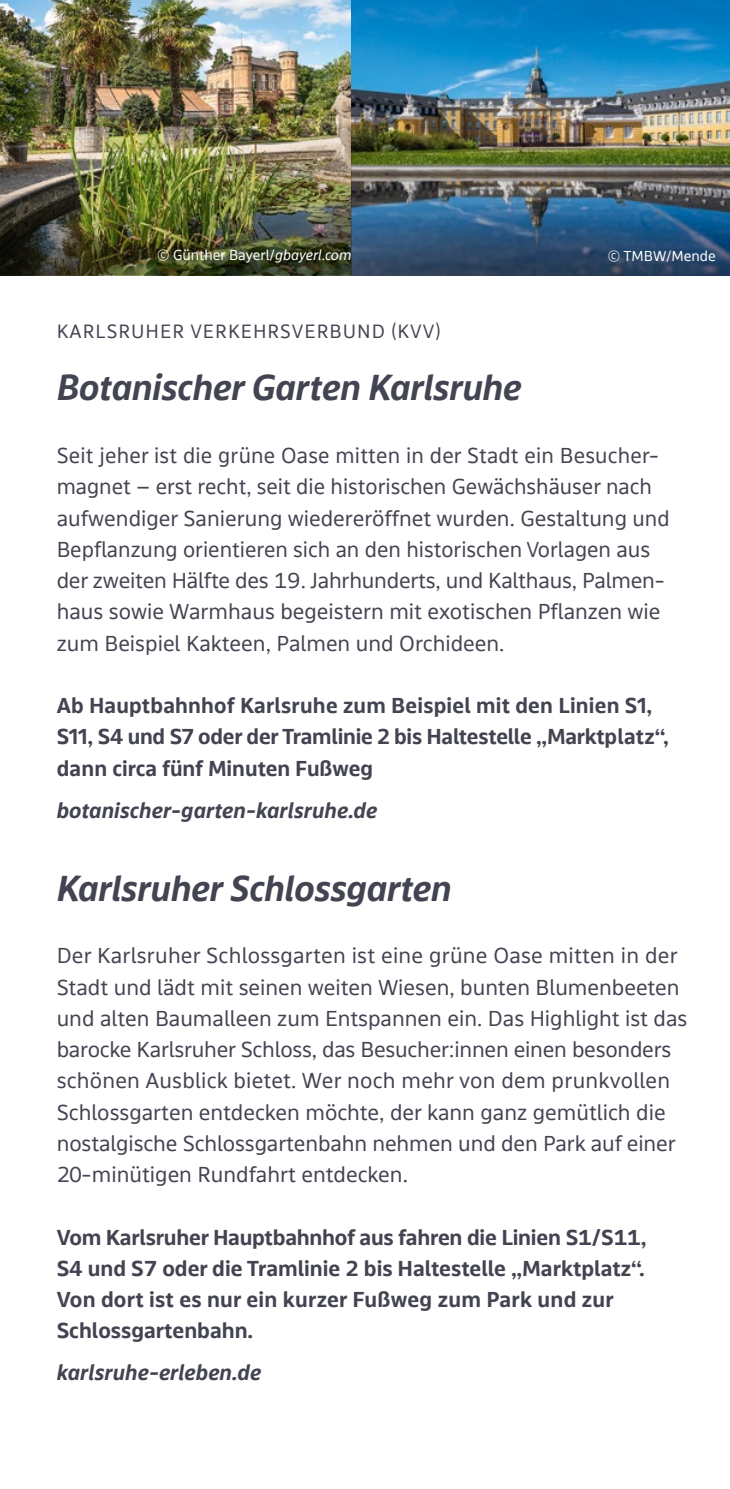
<style>
.page{position:relative;width:730px;height:1489px;background:#fff}
.page>*{position:absolute;margin:0;border:0;box-sizing:border-box;transform-origin:0 0}
.t1{font:italic 700 37.5px "bwegt Display";color:#434451}
.t2{font:22.5px/31.2px "bwegt Text";color:#434451}
.t3{font:700 22.5px/31.2px "bwegt Text";color:#434451}
.t4{font:italic 700 22.5px "bwegt Text";letter-spacing:.005em;color:#434451}
.t5{font:20px "bwegt Text";letter-spacing:.05em;color:#434451}
.t6{font:15px "bwegt Text";color:#fff}
.s1{font-family:"bwegt Text Italic g"}
</style>
<div class="page">
<img style="left:0;top:0;width:730px;height:275px">
<img style="left:0;top:0;width:351px;height:274px">
<p class="t6" style="left:157px;top:246px;width:196px">© Günther Bayerl/<span class="s1">gbayerl.com</span></p>
<p class="t6" style="left:608px;top:247px;width:109px">© TMBW/Mende</p>
<h2 class="t5" style="left:57px;top:320px;width:385px">KARLSRUHER VERKEHRSVERBUND (KVV)</h2>
<h3 class="t1" style="left:57px;top:366px;width:466px">Botanischer Garten Karlsruhe</h3>
<p class="t2" style="left:57px;top:440px;width:614px">Seit jeher ist die grüne Oase mitten in der Stadt ein Besucher&shy;magnet – erst recht, seit die historischen Gewächshäuser nach aufwendiger Sanierung wiedereröffnet wurden. Gestaltung und Bepflanzung orientieren sich an den historischen Vorlagen aus der zweiten Hälfte des 19. Jahrhunderts, und Kalthaus, Palmen&shy;haus sowie Warmhaus begeistern mit exotischen Pflanzen wie zum Beispiel Kakteen, Palmen und Orchideen.</p>
<p class="t3" style="left:57px;top:690px;width:614px">Ab Hauptbahnhof Karlsruhe zum Beispiel mit den Linien S1,<br>S11, S4 und S7 oder der Tramlinie 2 bis Haltestelle „Marktplatz“, dann circa fünf Minuten Fußweg</p>
<p class="t4" style="left:57px;top:797px;width:322px">botanischer-garten-karlsruhe.de</p>
<h3 class="t1" style="left:57px;top:866px;width:396px">Karlsruher Schlossgarten</h3>
<p class="t2" style="left:57px;top:940px;width:632px">Der Karlsruher Schlossgarten ist eine grüne Oase mitten in der Stadt und lädt mit seinen weiten Wiesen, bunten Blumenbeeten und alten Baumalleen zum Entspannen ein. Das Highlight ist das barocke Karlsruher Schloss, das Besucher:innen einen besonders schönen Ausblick bietet. Wer noch mehr von dem prunkvollen Schlossgarten entdecken möchte, der kann ganz gemütlich die nostalgische Schlossgartenbahn nehmen und den Park auf einer 20-minütigen Rundfahrt entdecken.</p>
<p class="t3" style="left:57px;top:1222px;width:592px">Vom Karlsruher Hauptbahnhof aus fahren die Linien S1/S11, S4 und S7 oder die Tramlinie 2 bis Haltestelle „Marktplatz“.<br>Von dort ist es nur ein kurzer Fußweg zum Park und zur Schlossgartenbahn.</p>
<p class="t4" style="left:57px;top:1359px;width:206px">karlsruhe-erleben.de</p>
</div>
